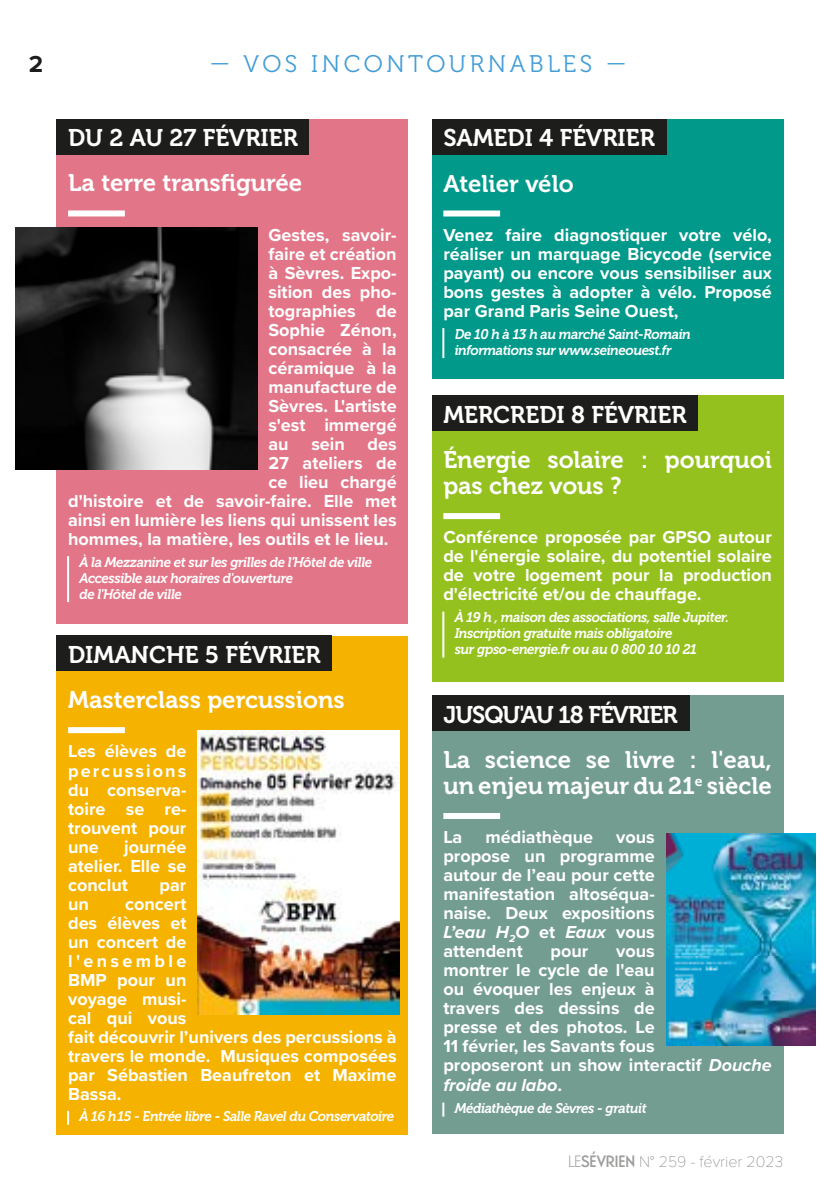
<style>
.page{position:relative;width:840px;height:1191px;background:#fff}
.page>*{position:absolute;margin:0;border:0;box-sizing:border-box;transform-origin:0 0}
.t1{font:24px/45.4px "Museo 700";color:#fff}
.t2{font:24px "Museo 300";letter-spacing:.15em;color:#449dd7}
.t3{font:700 24px "Proxima Nova";color:#1d1d1b}
.t4{font:700 18px/19px "Proxima Nova";color:#fff;text-align:justify}
.t5{font:100 16px "Proxima Nova T";color:#858584}
.t6{font:italic 14px/16px "Museo 700";letter-spacing:-.03em;color:#fff;scale:.96 1}
.s1{font-style:italic}
.s2{font-family:"Guildford Pro";font-weight:300;color:#9d9d9c}
.s3{font-family:"Guildford Pro";font-weight:500;color:#9d9d9c}
</style>
<div class="page">
<div style="left:57px;top:119px;width:351px;height:504px;background:#e27688"></div>
<div style="left:57px;top:119px;width:252px;height:35px;background:#1d1d1b"></div>
<hr style="left:67px;top:556px;width:2px;height:46px;background:#fff">
<div style="left:68px;top:210px;width:57px;height:6px;background:#fff"></div>
<div style="left:432px;top:119px;width:350px;height:259px;background:#00998a"></div>
<div style="left:432px;top:119px;width:233px;height:35px;background:#1d1d1b"></div>
<hr style="left:442px;top:328px;width:2px;height:30px;background:#fff">
<div style="left:443px;top:210px;width:57px;height:6px;background:#fff"></div>
<div style="left:432px;top:396px;width:350px;height:286px;background:#95c11f"></div>
<div style="left:432px;top:396px;width:265px;height:35px;background:#1d1d1b"></div>
<hr style="left:442px;top:611px;width:2px;height:46px;background:#fff">
<div style="left:443px;top:513px;width:57px;height:6px;background:#fff"></div>
<div style="left:432px;top:695px;width:350px;height:439px;background:#749d91"></div>
<div style="left:432px;top:695px;width:257px;height:36px;background:#1d1d1b"></div>
<svg style="left:442px;top:1102px;width:2px;height:14px"></svg>
<div style="left:443px;top:813px;width:57px;height:6px;background:#fff"></div>
<img style="left:15px;top:227px;width:242px;height:242px">
<img style="left:666px;top:833px;width:149px;height:212px">
<div style="left:57px;top:636px;width:351px;height:498px;background:#f5b300"></div>
<div style="left:57px;top:636px;width:275px;height:35px;background:#1d1d1b"></div>
<svg style="left:67px;top:1110px;width:2px;height:14px"></svg>
<div style="left:68px;top:727px;width:57px;height:6px;background:#fff"></div>
<img style="left:198px;top:730px;width:201px;height:284px">
<h1 class="t3" style="left:29px;top:46px;width:16px">2</h1>
<h1 class="t2" style="left:210px;top:51px;width:418px">— VOS INCONTOURNABLES —</h1>
<h1 class="t1" style="left:68px;top:115px;width:235px">DU 2 AU 27 FÉVRIER<br>La terre transfigurée</h1>
<p class="t4" style="left:268px;top:225px;width:130px">Gestes, savoir&shy;faire et création à Sèvres. Expo&shy;sition des pho&shy;tographies de Sophie Zénon, consacrée à la céramique à la manufacture de Sèvres. L'artiste s'est immergé au</p>
<p class="t4" style="left:311px;top:434px;width:35px">sein</p>
<p class="t4" style="left:367px;top:434px;width:31px">des</p>
<p class="t4" style="left:268px;top:453px;width:129px">27 ateliers de</p>
<p class="t4" style="left:268px;top:472px;width:130px">ce lieu chargé</p>
<p class="t4" style="left:68px;top:491px;width:330px">d'histoire et de savoir-faire. Elle met</p>
<p class="t4" style="left:68px;top:510px;width:330px">ainsi en lumière les liens qui unissent les</p>
<p class="t4" style="left:68px;top:529px;width:322px">hommes, la matière, les outils et le lieu.</p>
<p class="t6" style="left:79px;top:554px;width:306px">À la Mezzanine et sur les grilles de l'Hôtel de ville<br>Accessible aux horaires d'ouverture<br>de l'Hôtel de ville</p>
<h1 class="t1" style="left:68px;top:632px;width:278px">DIMANCHE 5 FÉVRIER<br>Masterclass percussions</h1>
<p class="t4" style="left:68px;top:741px;width:120px">Les élèves de percussions du conserva&shy;toire se re&shy;trouvent pour une</p>
<p class="t4" style="left:68px;top:836px;width:120px;text-indent:56px">journée atelier. Elle se conclut</p>
<p class="t4" style="left:159px;top:874px;width:28px">par</p>
<p class="t4" style="left:68px;top:893px;width:330px;text-align:left;text-indent:57px">concert<br>des élèves et<br>un concert de<br>l'ensemble<br>BMP pour un<br>voyage musi-<br>cal qui vous<br>fait découvrir l’univers des percussions à travers le monde. Musiques composées par Sébastien Beaufreton et Maxime<br>Bassa.</p>
<p class="t6" style="left:79px;top:1108px;width:329px">À 16 h15 - Entrée libre - Salle Ravel du Conservatoire</p>
<p class="t4" style="left:68px;top:893px;width:22px">un</p>
<h1 class="t1" style="left:443px;top:115px;width:213px">SAMEDI 4 FÉVRIER<br>Atelier vélo</h1>
<p class="t4" style="left:443px;top:225px;width:330px">Venez faire diagnostiquer votre vélo, réaliser un marquage Bicycode (service payant) ou encore vous sensibiliser aux bons gestes à adopter à vélo. Proposé par Grand Paris Seine Ouest,</p>
<p class="t6" style="left:454px;top:326px;width:247px">De 10 h à 13 h au marché Saint-Romain informations sur www.seineouest.fr</p>
<h1 class="t1" style="left:443px;top:392px;width:330px">MERCREDI 8 FÉVRIER<br>Énergie solaire : pourquoi</h1>
<h1 class="t1" style="left:443px;top:463px;width:180px">pas chez vous ?</h1>
<p class="t4" style="left:443px;top:527px;width:330px">Conférence proposée par GPSO autour de l'énergie solaire, du potentiel solaire de votre logement pour la production d'électricité et/ou de chauffage.</p>
<p class="t6" style="left:454px;top:609px;width:287px">À 19 h , maison des associations, salle Jupiter.<br>Inscription gratuite mais obligatoire<br>sur gpso-energie.fr ou au 0 800 10 10 21</p>
<h1 class="t1" style="left:443px;top:692px;width:330px">JUSQU'AU 18 FÉVRIER<br>La science se livre : l'eau,</h1>
<h1 class="t1" style="left:443px;top:763px;width:330px">un enjeu majeur du 21<sup>e</sup> siècle</h1>
<p class="t4" style="left:443px;top:827px;width:21px">La</p>
<p class="t4" style="left:485px;top:827px;width:109px">médiathèque</p>
<p class="t4" style="left:443px;top:827px;width:213px;text-indent:173px">vous propose un programme autour de l’eau pour cette manifestation altoséqua&shy;naise. Deux expositions <span class="s1">L’eau H</span><sub>2</sub><span class="s1">O</span> et <span class="s1">Eaux</span> vous attendent</p>
<p class="t4" style="left:443px;top:941px;width:330px;text-align:left;text-indent:173px">vous<br>montrer le cycle de l'eau<br>ou évoquer les enjeux à<br>travers des dessins de<br>presse et des photos. Le<br>11 février, les Savants fous<br>proposeront un show interactif <span class="s1">Douche froide au labo</span>.</p>
<p class="t6" style="left:454px;top:1100px;width:201px">Médiathèque de Sèvres - gratuit</p>
<p class="t4" style="left:550px;top:941px;width:39px">pour</p>
<p class="t5" style="left:566px;top:1149px;width:217px"><span class="s2">LE</span><span class="s3">SÉVRIEN</span> N° 259 - février 2023</p>
</div>
